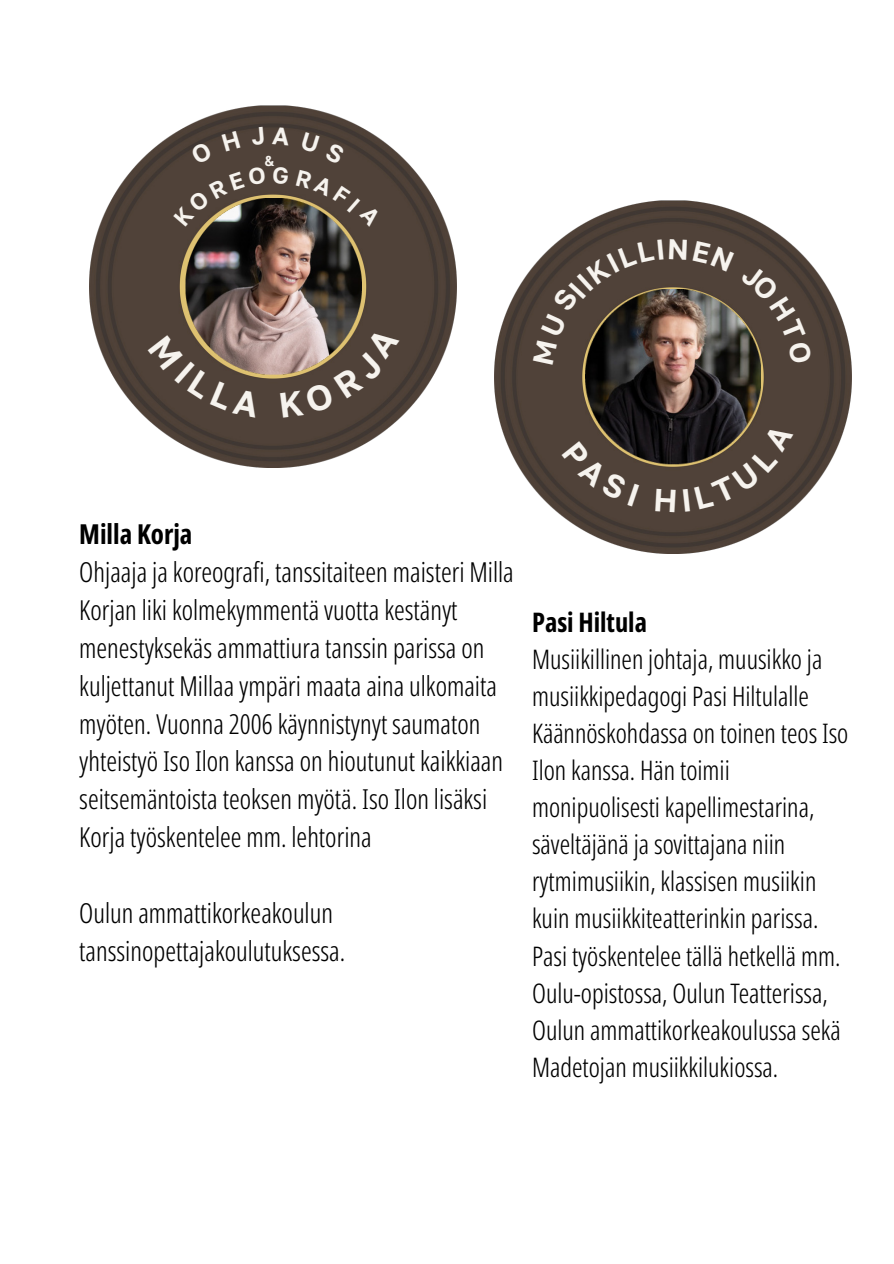
<style>
.page{position:relative;width:894px;height:1264px;background:#fff}
.page>*{position:absolute;margin:0;border:0;box-sizing:border-box;transform-origin:0 0}
.t1{font:300 extra-condensed 27.6px/37.8px "Noto Sans Display";color:#000}
.t2{font:700 extra-condensed 27.6px "Noto Sans Display";color:#000}
.t3{font:300 extra-condensed 27px/37.2px "Noto Sans Display";color:#000}
.t4{font:700 extra-condensed 27px "Noto Sans Display";color:#000}
.t5{font:600 14.4px "Golos Text";color:#f6f3ee}
</style>
<div class="page">
<img style="left:89px;top:105px;width:367px;height:363px">
<img style="left:185px;top:199px;width:176px;height:175px">
<img style="left:494px;top:201px;width:357px;height:352px">
<img style="left:585px;top:290px;width:175px;height:174px">
<svg style="left:272px;top:127px;width:18px;height:18px"></svg>
<svg style="left:148px;top:335px;width:112px;height:82px;background:#5f4f44"></svg>
<svg style="left:280px;top:326px;width:119px;height:92px;background:#6a5a50"></svg>
<svg style="left:173px;top:127px;width:92px;height:99px;background:#53463c"></svg>
<svg style="left:273px;top:166px;width:15px;height:18px"></svg>
<svg style="left:296px;top:132px;width:85px;height:95px;background:#52453b"></svg>
<svg style="left:533px;top:239px;width:130px;height:125px;background:#4d4138"></svg>
<div style="left:669px;top:239px;width:65px;height:33px;background:#504239"></div>
<svg style="left:740px;top:264px;width:72px;height:100px;background:#4f4339"></svg>
<svg style="left:561px;top:441px;width:78px;height:65px;background:#4f4138"></svg>
<svg style="left:655px;top:489px;width:20px;height:23px"></svg>
<svg style="left:682px;top:423px;width:111px;height:88px;background:#473b33"></svg>
<p class="t5" style="left:264px;top:152px;width:12px">&amp;</p>
<p class="t2" style="left:79px;top:514px;width:115px">Milla Korja</p>
<p class="t1" style="left:79px;top:554px;width:436px">Ohjaaja ja koreografi, tanssitaiteen maisteri Milla Korjan liki kolmekymmentä vuotta kestänyt menestyksekäs ammattiura tanssin parissa on kuljettanut Millaa ympäri maata aina ulkomaita myöten. Vuonna 2006 käynnistynyt saumaton yhteistyö Iso Ilon kanssa on hioutunut kaikkiaan seitsemäntoista teoksen myötä. Iso Ilon lisäksi Korja työskentelee mm. lehtorina</p>
<p class="t1" style="left:79px;top:894px;width:267px">Oulun ammattikorkeakoulun tanssinopettajakoulutuksessa.</p>
<p class="t4" style="left:532px;top:602px;width:116px">Pasi Hiltula</p>
<p class="t3" style="left:532px;top:641px;width:318px">Musiikillinen johtaja, muusikko ja musiikkipedagogi Pasi Hiltulalle Käännöskohdassa on toinen teos Iso Ilon kanssa. Hän toimii monipuolisesti kapellimestarina, säveltäjänä ja sovittajana niin rytmimusiikin, klassisen musiikin kuin musiikkiteatterinkin parissa.<br>Pasi työskentelee tällä hetkellä mm.<br>Oulu-opistossa, Oulun Teatterissa, Oulun ammattikorkeakoulussa sekä Madetojan musiikkilukiossa.</p>
</div>
